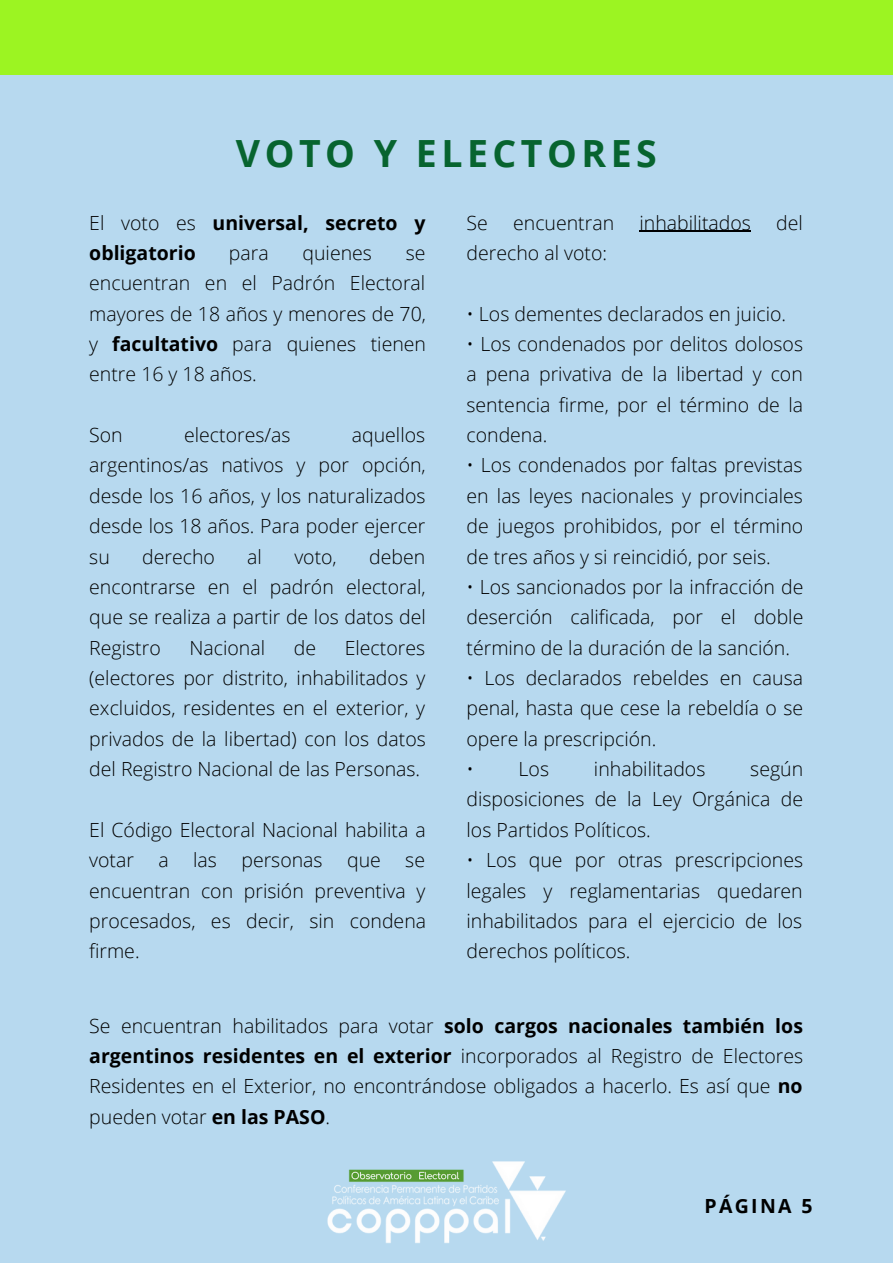
<style>
.page{position:relative;width:893px;height:1264px;background:#fff}
.page>*{position:absolute;margin:0;border:0;box-sizing:border-box;transform-origin:0 0}
.t1{font:700 37.5px "Open Sans";letter-spacing:.12em;color:#07642f}
.t2{font:300 19.5px/30.3px "Open Sans";color:#000;text-align:justify}
.t3{font:700 19.5px/30.3px "Open Sans";color:#000}
.s1{font-weight:300}
.s2{font-weight:700}
</style>
<div class="page">
<div style="left:0;top:0;width:892px;height:1262px;background:#b7d9ef"></div>
<div style="left:0;top:0;width:892px;height:74px;background:#9cf422"></div>
<hr style="left:639px;top:231px;width:112px;height:1px;background:#000">
<img style="left:327px;top:1161px;width:239px;height:82px">
<p class="t1" style="left:236px;top:127px;width:422px">VOTO Y ELECTORES</p>
<p class="t3" style="left:89px;top:207px;width:338px"><span class="s1">El voto es</span> universal, secreto y obligatorio</p>
<p class="t2" style="left:229px;top:237px;width:41px">para</p>
<p class="t2" style="left:302px;top:237px;width:71px">quienes</p>
<p class="t2" style="left:89px;top:237px;width:338px;text-indent:316px">se encuentran en el Padrón Electoral mayores de 18 años y menores de 70, y <span class="s2">facultativo</span> para quienes tienen entre 16 y 18 años.</p>
<p class="t2" style="left:89px;top:419px;width:338px;text-indent:262px">aquellos argentinos/as nativos y por opción, desde los 16 años, y los naturalizados desde los 18 años. Para poder ejercer su</p>
<p class="t2" style="left:89px;top:419px;width:35px">Son</p>
<p class="t2" style="left:184px;top:419px;width:108px">electores/as</p>
<p class="t2" style="left:89px;top:541px;width:338px;text-indent:280px">deben encontrarse en el padrón electoral, que se realiza a partir de los datos del Registro</p>
<p class="t2" style="left:142px;top:541px;width:74px">derecho</p>
<p class="t2" style="left:247px;top:541px;width:16px">al</p>
<p class="t2" style="left:294px;top:541px;width:44px">voto,</p>
<p class="t2" style="left:89px;top:632px;width:338px;text-indent:255px">Electores (electores por distrito, inhabilitados y excluidos, residentes en el exterior, y privados de la libertad) con los datos del Registro Nacional de las Personas.</p>
<p class="t2" style="left:189px;top:632px;width:77px">Nacional</p>
<p class="t2" style="left:294px;top:632px;width:24px">de</p>
<p class="t2" style="left:89px;top:814px;width:338px">El Código Electoral Nacional habilita a votar</p>
<p class="t2" style="left:158px;top:844px;width:12px">a</p>
<p class="t2" style="left:193px;top:844px;width:25px">las</p>
<p class="t2" style="left:241px;top:844px;width:83px">personas</p>
<p class="t2" style="left:347px;top:844px;width:35px">que</p>
<p class="t2" style="left:89px;top:844px;width:338px;text-indent:316px">se encuentran con prisión preventiva y procesados, es decir, sin condena firme.</p>
<p class="t2" style="left:466px;top:207px;width:23px">Se</p>
<p class="t2" style="left:513px;top:207px;width:102px">encuentran</p>
<p class="t2" style="left:639px;top:207px;width:113px">inhabilitados</p>
<p class="t2" style="left:776px;top:207px;width:28px">del</p>
<p class="t2" style="left:466px;top:237px;width:142px">derecho al voto:</p>
<p class="t2" style="left:466px;top:298px;width:321px">• Los dementes declarados en juicio.</p>
<p class="t2" style="left:466px;top:328px;width:338px">• Los condenados por delitos dolosos a pena privativa de la libertad y con sentencia firme, por el término de la condena.</p>
<p class="t2" style="left:466px;top:450px;width:338px">• Los condenados por faltas previstas en las leyes nacionales y provinciales de juegos prohibidos, por el término de tres años y si reincidió, por seis.</p>
<p class="t2" style="left:466px;top:571px;width:338px">• Los sancionados por la infracción de deserción calificada, por el doble término de la duración de la sanción.</p>
<p class="t2" style="left:466px;top:662px;width:338px">• Los declarados rebeldes en causa penal, hasta que cese la rebeldía o se opere la prescripción.</p>
<p class="t2" style="left:466px;top:753px;width:84px">• Los</p>
<p class="t2" style="left:594px;top:753px;width:113px">inhabilitados</p>
<p class="t2" style="left:466px;top:753px;width:338px;text-indent:284px">según disposiciones de la Ley Orgánica de los Partidos Políticos.</p>
<p class="t2" style="left:466px;top:844px;width:338px">• Los que por otras prescripciones legales y reglamentarias quedaren inhabilitados para el ejercicio de los derechos políticos.</p>
<p class="t2" style="left:89px;top:1009px;width:715px">Se encuentran habilitados para votar <span class="s2">solo cargos nacionales también los argentinos residentes en el exterior</span> incorporados al Registro de Electores Residentes en el Exterior, no encontrándose obligados a hacerlo. Es así que <span class="s2">no </span>pueden votar <span class="s2">en las PASO</span>.</p>
<p class="t3" style="left:704px;top:1190px;width:110px">PÁGINA 5</p>
</div>
